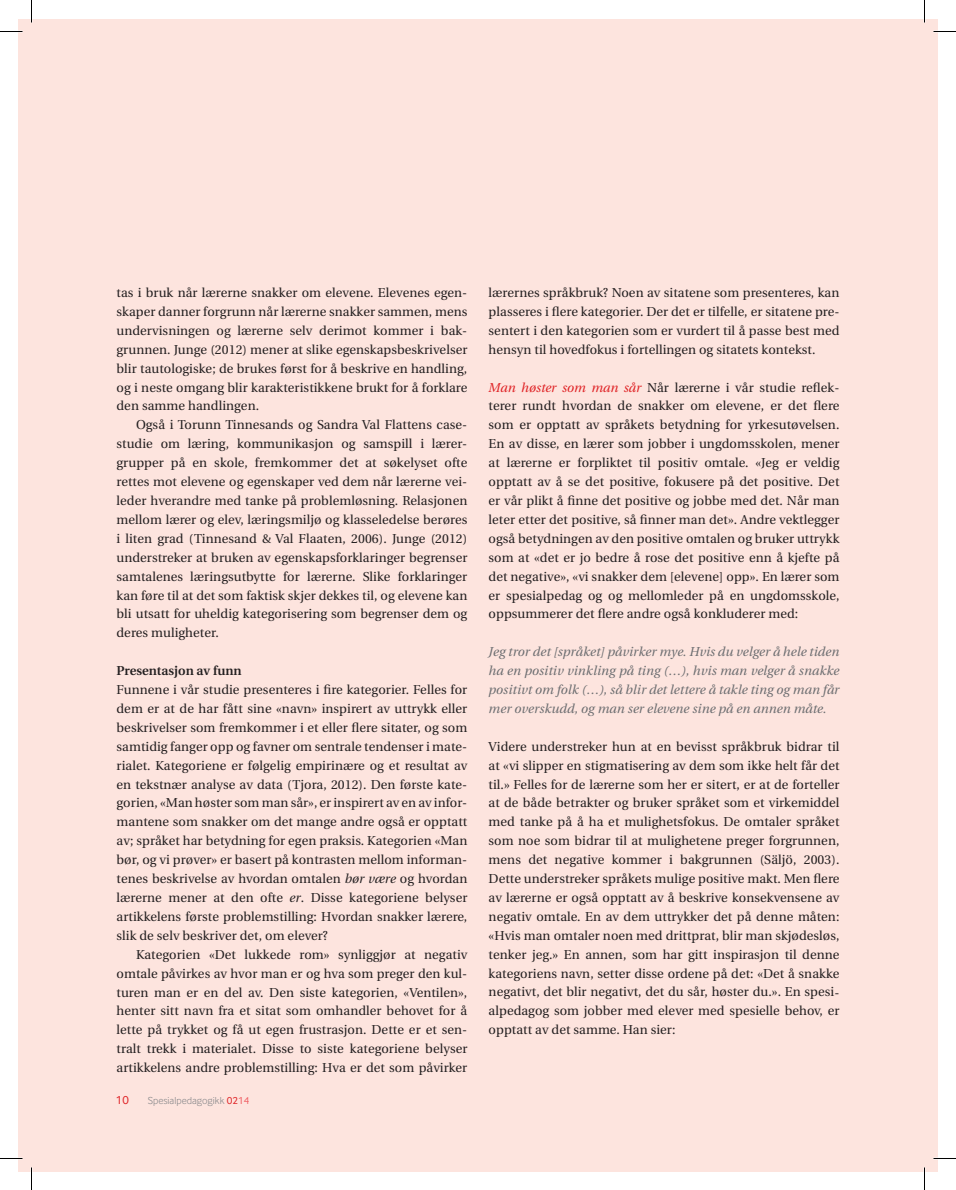
<style>
.page{position:relative;width:956px;height:1190px;background:#fff}
.page>*{position:absolute;margin:0;border:0;box-sizing:border-box;transform-origin:0 0}
.t1{font:12.9px/18.9px "Utopia";letter-spacing:.005em;color:#231f20;text-align:justify}
.t2{font:italic 12.9px/18.9px "Utopia";letter-spacing:.005em;color:#6c6d70;text-align:justify}
.t3{font:600 12.9px "Utopia";color:#231f20}
.t4{font:12px "Inter Face Typo";color:#df2225}
.t5{font:300 10.5px "Inter Face Typo";color:#808285}
.s1{font-style:italic}
.s2{font-weight:400;color:#df2225}
.s3{font-weight:400;color:#f05e63}
.s4{font-style:italic;color:#df2225}
</style>
<div class="page">
<div style="left:19px;top:19px;width:918px;height:1152px;background:#fde4de"></div>
<hr style="left:0;top:1157px;width:22px;height:2px;background:#fff">
<hr style="left:933px;top:1157px;width:23px;height:2px;background:#fff">
<hr style="left:923px;top:0;width:2px;height:22px;background:#fff">
<hr style="left:923px;top:1167px;width:2px;height:23px;background:#fff">
<svg style="left:0;top:31px;width:22px;height:1px"></svg>
<svg style="left:933px;top:31px;width:23px;height:1px"></svg>
<svg style="left:0;top:1158px;width:22px;height:1px"></svg>
<svg style="left:933px;top:1158px;width:23px;height:1px"></svg>
<svg style="left:31px;top:0;width:1px;height:22px"></svg>
<svg style="left:31px;top:1167px;width:1px;height:23px"></svg>
<svg style="left:924px;top:0;width:1px;height:22px"></svg>
<svg style="left:924px;top:1167px;width:1px;height:23px"></svg>
<p class="t1" style="left:117px;top:283px;width:352px">tas i bruk når lærerne snakker om elevene. Elevenes egen&shy;skaper danner forgrunn når lærerne snakker sammen, mens undervisningen og lærerne selv derimot kommer i bak&shy;grunnen. Junge (2012) mener at slike egenskapsbeskrivelser blir tautologiske; de brukes først for å beskrive en handling, og i neste omgang blir karakteristikkene brukt for å forklare den samme handlingen.</p>
<p class="t1" style="left:117px;top:416px;width:352px;text-indent:20px">Også i Torunn Tinnesands og Sandra Val Flattens case&shy;studie om læring, kommunikasjon og samspill i lærer&shy;grupper på en skole, fremkommer det at søkelyset ofte rettes mot elevene og egenskaper ved dem når lærerne vei&shy;leder hverandre med tanke på problemløsning. Relasjonen mellom lærer og elev, læringsmiljø og klasseledelse berøres i liten grad (Tinnesand &amp; Val Flaaten, 2006). Junge (2012) understreker at bruken av egenskapsforklaringer begrenser samtalenes læringsutbytte for lærerne. Slike forklaringer kan føre til at det som faktisk skjer dekkes til, og elevene kan bli utsatt for uheldig kategorisering som begrenser dem og deres muligheter.</p>
<p class="t3" style="left:117px;top:663px;width:127px">Presentasjon av funn</p>
<p class="t1" style="left:117px;top:680px;width:352px">Funnene i vår studie presenteres i fire kategorier. Felles for dem er at de har fått sine «navn» inspirert av uttrykk eller beskrivelser som fremkommer i et eller flere sitater, og som samtidig fanger opp og favner om sentrale tendenser i mate&shy;rialet. Kategoriene er følgelig empirinære og et resultat av en tekstnær analyse av data (Tjora, 2012). Den første kate&shy;gorien, «Man høster som man sår», er inspirert av en av infor&shy;mantene som snakker om det mange andre også er opptatt av; språket har betydning for egen praksis. Kategorien «Man bør, og vi prøver» er basert på kontrasten mellom informan&shy;tenes beskrivelse av hvordan omtalen <span class="s1">bør være</span> og hvordan lærerne mener at den ofte <span class="s1">er</span>. Disse kategoriene belyser artikkelens første problemstilling: Hvordan snakker lærere, slik de selv beskriver det, om elever?</p>
<p class="t1" style="left:117px;top:945px;width:352px;text-indent:20px">Kategorien «Det lukkede rom» synliggjør at negativ omtale påvirkes av hvor man er og hva som preger den kul&shy;turen man er en del av. Den siste kategorien, «Ventilen», henter sitt navn fra et sitat som omhandler behovet for å lette på trykket og få ut egen frustrasjon. Dette er et sen&shy;tralt trekk i materialet. Disse to siste kategoriene belyser artikkelens andre problemstilling: Hva er det som påvirker</p>
<p class="t4" style="left:116px;top:1093px;width:14px">10</p>
<p class="t5" style="left:148px;top:1094px;width:103px">Spesialpedagogikk <span class="s2">02</span><span class="s3">14</span></p>
<p class="t1" style="left:489px;top:283px;width:352px">lærernes språkbruk? Noen av sitatene som presenteres, kan plasseres i flere kategorier. Der det er tilfelle, er sitatene pre&shy;sentert i den kategorien som er vurdert til å passe best med hensyn til hovedfokus i fortellingen og sitatets kontekst.</p>
<p class="t1" style="left:489px;top:378px;width:352px"><span class="s4">Man høster som man sår</span> Når lærerne i vår studie reflek&shy;terer rundt hvordan de snakker om elevene, er det flere som er opptatt av språkets betydning for yrkesutøvelsen.<br>En av disse, en lærer som jobber i ungdomsskolen, mener at lærerne er forpliktet til positiv omtale. «Jeg er veldig opptatt av å se det positive, fokusere på det positive. Det er vår plikt å finne det positive og jobbe med det. Når man leter etter det positive, så finner man det». Andre vektlegger også betydningen av den positive omtalen og bruker uttrykk som at «det er jo bedre å rose det positive enn å kjefte på det negative», «vi snakker dem [elevene] opp». En lærer som er spesialpedag og og mellomleder på en ungdomsskole, oppsummerer det flere andre også konkluderer med:</p>
<p class="t2" style="left:489px;top:643px;width:352px">Jeg tror det [språket] påvirker mye. Hvis du velger å hele tiden ha en positiv vinkling på ting (…), hvis man velger å snakke positivt om folk (…), så blir det lettere å takle ting og man får mer overskudd, og man ser elevene sine på en annen måte.</p>
<p class="t1" style="left:489px;top:737px;width:352px">Videre understreker hun at en bevisst språkbruk bidrar til at «vi slipper en stigmatisering av dem som ikke helt får det til.» Felles for de lærerne som her er sitert, er at de forteller at de både betrakter og bruker språket som et virkemiddel med tanke på å ha et mulighetsfokus. De omtaler språket som noe som bidrar til at mulighetene preger forgrunnen, mens det negative kommer i bakgrunnen (Säljö, 2003).<br>Dette understreker språkets mulige positive makt. Men flere av lærerne er også opptatt av å beskrive konsekvensene av negativ omtale. En av dem uttrykker det på denne måten: «Hvis man omtaler noen med drittprat, blir man skjødesløs, tenker jeg.» En annen, som har gitt inspirasjon til denne kategoriens navn, setter disse ordene på det: «Det å snakke negativt, det blir negativt, det du sår, høster du.». En spesi&shy;alpedagog som jobber med elever med spesielle behov, er opptatt av det samme. Han sier:</p>
</div>
